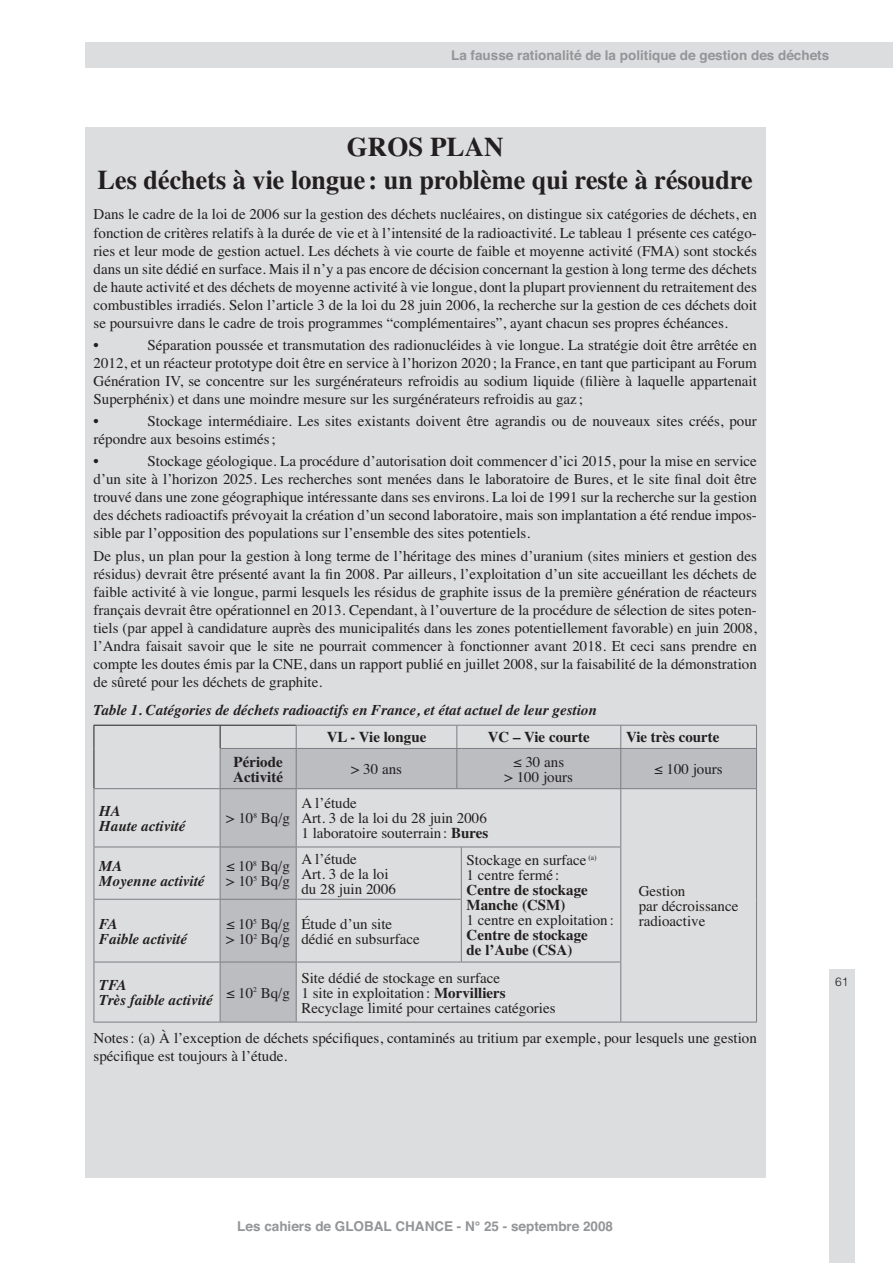
<style>
.page{position:relative;width:893px;height:1263px;background:#fff}
.page>*{position:absolute;margin:0;border:0;box-sizing:border-box;transform-origin:0 0}
.t1{font:700 27px/32.4px "Times";color:#231f20;text-align:center}
.t2{font:15px/18px "Times";color:#231f20}
.t3{font:italic 700 15px/15px "Times";color:#231f20}
.t4{font:700 15px/15px "Times";color:#231f20}
.t5{font:700 13.5px "Helvetica";color:#939598}
.t6{font:300 12px "Helvetica";color:#231f20}
.s1{font-style:normal}
.s2{font-weight:700}
.s3{font-weight:400}
</style>
<div class="page">
<div style="left:85px;top:43px;width:808px;height:25px;background:#dcddde"></div>
<div style="left:829px;top:969px;width:26px;height:294px;background:#dcddde"></div>
<div style="left:85px;top:128px;width:680px;height:1050px;background:#dcddde"></div>
<svg style="left:221px;top:749px;width:535px;height:273px"></svg>
<hr style="left:94px;top:725px;width:126px;height:1px;background:#231f20">
<svg style="left:94px;top:725px;width:1px;height:23px"></svg>
<hr style="left:220px;top:725px;width:76px;height:1px;background:#231f20">
<svg style="left:220px;top:725px;width:1px;height:23px"></svg>
<hr style="left:94px;top:748px;width:1px;height:40px;background:#231f20">
<hr style="left:296px;top:725px;width:161px;height:1px;background:#7c7d82">
<svg style="left:296px;top:725px;width:1px;height:23px"></svg>
<hr style="left:461px;top:725px;width:296px;height:1px;background:#7c7d82">
<svg style="left:620px;top:725px;width:1px;height:23px"></svg>
<svg style="left:756px;top:725px;width:1px;height:23px"></svg>
<hr style="left:220px;top:748px;width:76px;height:1px;background:#7c7d82">
<hr style="left:220px;top:749px;width:1px;height:39px;background:#7c7d82">
<hr style="left:296px;top:748px;width:161px;height:1px;background:#7c7d82">
<hr style="left:296px;top:749px;width:1px;height:39px;background:#7c7d82">
<svg style="left:456px;top:725px;width:5px;height:24px"></svg>
<hr style="left:456px;top:749px;width:1px;height:39px;background:#7c7d82">
<hr style="left:461px;top:748px;width:296px;height:1px;background:#7c7d82">
<hr style="left:620px;top:749px;width:1px;height:39px;background:#7c7d82">
<hr style="left:756px;top:749px;width:1px;height:39px;background:#7c7d82">
<hr style="left:94px;top:788px;width:126px;height:1px;background:#7c7d82">
<hr style="left:94px;top:789px;width:1px;height:58px;background:#7c7d82">
<hr style="left:220px;top:788px;width:76px;height:1px;background:#7c7d82">
<hr style="left:220px;top:789px;width:1px;height:58px;background:#7c7d82">
<hr style="left:296px;top:788px;width:161px;height:1px;background:#7c7d82">
<hr style="left:296px;top:789px;width:1px;height:58px;background:#7c7d82">
<hr style="left:457px;top:788px;width:300px;height:1px;background:#7c7d82">
<hr style="left:620px;top:789px;width:1px;height:58px;background:#7c7d82">
<hr style="left:756px;top:789px;width:1px;height:58px;background:#7c7d82">
<hr style="left:756px;top:847px;width:1px;height:52px;background:#7c7d82">
<hr style="left:756px;top:899px;width:1px;height:63px;background:#7c7d82">
<hr style="left:756px;top:962px;width:1px;height:60px;background:#7c7d82">
<hr style="left:621px;top:1022px;width:136px;height:1px;background:#7c7d82">
<hr style="left:94px;top:847px;width:126px;height:1px;background:#7c7d82">
<hr style="left:94px;top:847px;width:1px;height:52px;background:#7c7d82">
<hr style="left:220px;top:847px;width:76px;height:1px;background:#7c7d82">
<hr style="left:220px;top:847px;width:1px;height:52px;background:#7c7d82">
<hr style="left:296px;top:847px;width:161px;height:1px;background:#7c7d82">
<hr style="left:296px;top:847px;width:1px;height:52px;background:#7c7d82">
<hr style="left:457px;top:847px;width:164px;height:1px;background:#7c7d82">
<hr style="left:461px;top:847px;width:1px;height:52px;background:#7c7d82">
<hr style="left:620px;top:847px;width:1px;height:52px;background:#7c7d82">
<hr style="left:620px;top:899px;width:1px;height:63px;background:#7c7d82">
<hr style="left:94px;top:899px;width:126px;height:1px;background:#7c7d82">
<hr style="left:94px;top:900px;width:1px;height:62px;background:#7c7d82">
<hr style="left:220px;top:899px;width:76px;height:1px;background:#7c7d82">
<hr style="left:220px;top:900px;width:1px;height:62px;background:#7c7d82">
<hr style="left:296px;top:899px;width:161px;height:1px;background:#7c7d82">
<hr style="left:296px;top:900px;width:1px;height:62px;background:#7c7d82">
<hr style="left:461px;top:900px;width:1px;height:62px;background:#7c7d82">
<hr style="left:94px;top:962px;width:126px;height:1px;background:#7c7d82">
<hr style="left:94px;top:962px;width:1px;height:60px;background:#7c7d82">
<hr style="left:220px;top:962px;width:76px;height:1px;background:#7c7d82">
<hr style="left:220px;top:962px;width:1px;height:60px;background:#7c7d82">
<hr style="left:296px;top:962px;width:161px;height:1px;background:#7c7d82">
<hr style="left:296px;top:962px;width:1px;height:60px;background:#7c7d82">
<hr style="left:457px;top:962px;width:164px;height:1px;background:#7c7d82">
<hr style="left:620px;top:962px;width:1px;height:60px;background:#7c7d82">
<hr style="left:94px;top:1022px;width:527px;height:1px;background:#7c7d82">
<p class="t5" style="left:451px;top:51px;width:380px">La fausse rationalité de la politique de gestion des déchets</p>
<p class="t1" style="left:98px;top:133px;width:657px">GROS PLAN<br>Les déchets à vie longue : un problème qui reste à résoudre</p>
<p class="t2" style="left:94px;top:207px;width:665px;text-align:justify">Dans le cadre de la loi de 2006 sur la gestion des déchets nucléaires, on distingue six catégories de déchets, en fonction de critères relatifs à la durée de vie et à l’intensité de la radioactivité. Le tableau 1 présente ces catégo&shy;ries et leur mode de gestion actuel. Les déchets à vie courte de faible et moyenne activité (FMA) sont stockés dans un site dédié en surface. Mais il n’y a pas encore de décision concernant la gestion à long terme des déchets de haute activité et des déchets de moyenne activité à vie longue, dont la plupart proviennent du retraitement des combustibles irradiés. Selon l’article 3 de la loi du 28 juin 2006, la recherche sur la gestion de ces déchets doit se poursuivre dans le cadre de trois programmes “complémentaires”, ayant chacun ses propres échéances.</p>
<p class="t2" style="left:94px;top:337px;width:7px">•</p>
<p class="t2" style="left:94px;top:337px;width:665px;text-align:justify;text-indent:54px">Séparation poussée et transmutation des radionucléides à vie longue. La stratégie doit être arrêtée en 2012, et un réacteur prototype doit être en service à l’horizon 2020 ; la France, en tant que participant au Forum Génération IV, se concentre sur les surgénérateurs refroidis au sodium liquide (filière à laquelle appartenait Superphénix) et dans une moindre mesure sur les surgénérateurs refroidis au gaz ;</p>
<p class="t2" style="left:94px;top:413px;width:7px">•</p>
<p class="t2" style="left:94px;top:413px;width:665px;text-indent:54px">Stockage intermédiaire. Les sites existants doivent être agrandis ou de nouveaux sites créés, pour répondre aux besoins estimés ;</p>
<p class="t2" style="left:94px;top:454px;width:7px">•</p>
<p class="t2" style="left:94px;top:454px;width:665px;text-align:justify;text-indent:54px">Stockage géologique. La procédure d’autorisation doit commencer d’ici 2015, pour la mise en service d’un site à l’horizon 2025. Les recherches sont menées dans le laboratoire de Bures, et le site final doit être trouvé dans une zone géographique intéressante dans ses environs. La loi de 1991 sur la recherche sur la gestion des déchets radioactifs prévoyait la création d’un second laboratoire, mais son implantation a été rendue impos&shy;sible par l’opposition des populations sur l’ensemble des sites potentiels.</p>
<p class="t2" style="left:94px;top:548px;width:665px;text-align:justify">De plus, un plan pour la gestion à long terme de l’héritage des mines d’uranium (sites miniers et gestion des résidus) devrait être présenté avant la fin 2008. Par ailleurs, l’exploitation d’un site accueillant les déchets de faible activité à vie longue, parmi lesquels les résidus de graphite issus de la première génération de réacteurs français devrait être opérationnel en 2013. Cependant, à l’ouverture de la procédure de sélection de sites poten&shy;tiels (par appel à candidature auprès des municipalités dans les zones potentiellement favorable) en juin 2008, l’Andra faisait savoir que le site ne pourrait commencer à fonctionner avant 2018. Et ceci sans prendre en compte les doutes émis par la CNE, dans un rapport publié en juillet 2008, sur la faisabilité de la démonstration de sûreté pour les déchets de graphite.</p>
<p class="t3" style="left:327px;top:697px;width:271px;line-height:27.9px;text-indent:-233px">Table 1. Catégories de déchets radioactifs en France, et état actuel de leur gestion<br><span class="s1">VL - Vie longue</span></p>
<p class="t4" style="left:488px;top:731px;width:104px">VC – Vie courte</p>
<p class="t4" style="left:626px;top:731px;width:95px">Vie très courte</p>
<p class="t4" style="left:233px;top:755px;width:51px">Période<br>Activité</p>
<p class="t2" style="left:351px;top:761px;width:52px">&gt; 30 ans</p>
<p class="t2" style="left:505px;top:755px;width:70px;line-height:15px;text-align:center">≤ 30 ans<br>&gt; 100 jours</p>
<p class="t2" style="left:654px;top:761px;width:70px">≤ 100 jours</p>
<p class="t3" style="left:99px;top:805px;width:88px">HA<br>Haute activité</p>
<p class="t2" style="left:226px;top:811px;width:65px">&gt; 10<sup>8</sup> Bq/g</p>
<p class="t2" style="left:301px;top:797px;width:188px;line-height:15px">A l’étude<br>Art. 3 de la loi du 28 juin 2006<br>1 laboratoire souterrain : <span class="s2">Bures</span></p>
<p class="t3" style="left:99px;top:860px;width:107px">MA<br>Moyenne activité</p>
<p class="t2" style="left:226px;top:860px;width:65px;line-height:15px">≤ 10<sup>8</sup> Bq/g &gt; 10<sup>5</sup> Bq/g</p>
<p class="t2" style="left:301px;top:853px;width:96px;line-height:15px">A l’étude<br>Art. 3 de la loi du 28 juin 2006</p>
<p class="t4" style="left:467px;top:854px;width:149px"><span class="s3">Stockage en surface</span> <sup>(a)<br></sup><span class="s3">1 centre fermé :<br></span>Centre de stockage<br>Manche (CSM)<br><span class="s3">1 centre en exploitation :<br></span>Centre de stockage<br>de l’Aube (CSA)</p>
<p class="t2" style="left:639px;top:885px;width:101px;line-height:15px">Gestion<br>par décroissance radioactive</p>
<p class="t3" style="left:99px;top:917px;width:89px">FA<br>Faible activité</p>
<p class="t2" style="left:226px;top:918px;width:65px;line-height:15px">≤ 10<sup>5</sup> Bq/g &gt; 10<sup>2</sup> Bq/g</p>
<p class="t2" style="left:301px;top:918px;width:120px;line-height:15px">Étude d’un site dédié en subsurface</p>
<p class="t3" style="left:99px;top:979px;width:115px">TFA<br>Très faible activité</p>
<p class="t2" style="left:226px;top:985px;width:65px">≤ 10<sup>2</sup> Bq/g</p>
<p class="t2" style="left:301px;top:971px;width:256px;line-height:15px">Site dédié de stockage en surface<br>1 site in exploitation : <span class="s2">Morvilliers<br></span>Recyclage limité pour certaines catégories</p>
<p class="t2" style="left:94px;top:1030px;width:665px">Notes : (a) À l’exception de déchets spécifiques, contaminés au tritium par exemple, pour lesquels une gestion spécifique est toujours à l’étude.</p>
<p class="t5" style="left:237px;top:1221px;width:377px">Les cahiers de GLOBAL CHANCE - N° 25 - septembre 2008</p>
<p class="t6" style="left:835px;top:977px;width:15px">61</p>
</div>
